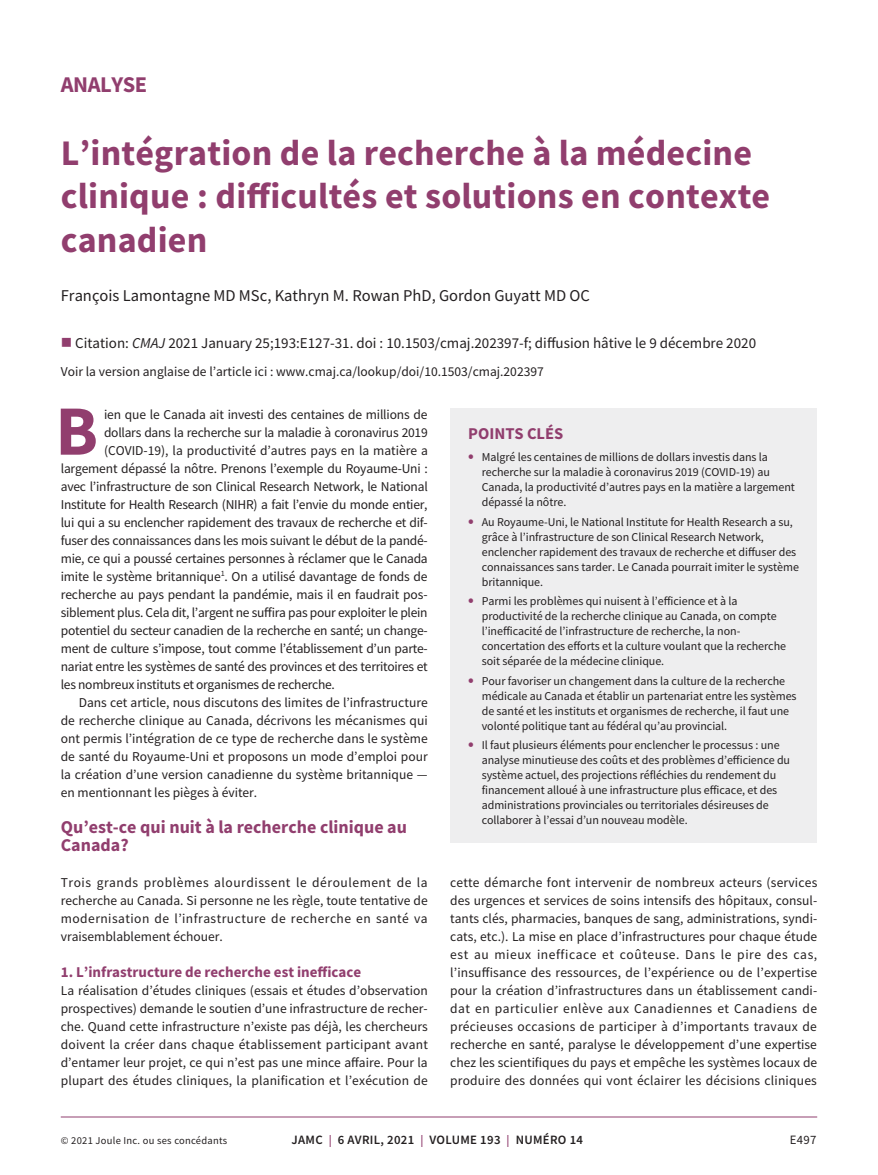
<style>
.page{position:relative;width:878px;height:1175px;background:#fff}
.page>*{position:absolute;margin:0;border:0;box-sizing:border-box;transform-origin:0 0}
.t1{font:700 70.65px "Source Sans Pro";color:#913e6e}
.t2{font:700 36px/43.2px "Source Sans Pro";letter-spacing:.005em;color:#913e6e}
.t3{font:700 22.5px "Source Sans Pro";letter-spacing:-.02em;color:#913e6e}
.t4{font:700 18px/18px "Source Sans Pro";color:#913e6e}
.t5{font:16.5px "Source Sans Pro";color:#231f20}
.t6{font:700 16.5px "Source Sans Pro";color:#913e6e}
.t7{font:15px "Source Sans Pro";color:#231f20}
.t8{font:700 15px "Source Sans Pro";color:#913e6e}
.t9{font:13.5px/18px "Source Sans Pro";letter-spacing:-.015em;color:#231f20;text-align:justify}
.t10{font:600 12.75px "Source Sans Pro";letter-spacing:.025em;color:#231f20}
.t11{font:12.75px "Source Sans Pro";color:#231f20}
.t12{font:12px/15px "Source Sans Pro";letter-spacing:-.005em;color:#231f20}
.t13{font:10.5px "Source Sans Pro";letter-spacing:.025em;color:#231f20}
.s1{color:#913e6e}
.s2{font-style:italic}
.s3{font-weight:700;font-size:16.5px;color:#913e6e}
.s4{font-size:12px;color:#913e6e}
</style>
<div class="page">
<hr style="left:61px;top:1116px;width:756px;height:1px;background:#913e6e">
<div style="left:450px;top:408px;width:367px;height:434px;background:#eeeeef"></div>
<h3 class="t3" style="left:61px;top:69px;width:88px">ANALYSE</h3>
<h2 class="t2" style="left:61px;top:131px;width:711px">L’intégration de la recherche à la médecine clinique : difficultés et solutions en contexte canadien</h2>
<p class="t5" style="left:61px;top:285px;width:530px">François Lamontagne MD MSc, Kathryn M. Rowan PhD, Gordon Guyatt MD OC</p>
<p class="t7" style="left:61px;top:333px;width:696px"><span class="s1">■</span> Citation: <span class="s2">CMAJ</span> 2021 January 25;193:E127-31. doi : 10.1503/cmaj.202397-f; diffusion hâtive le 9 décembre 2020</p>
<p class="t9" style="left:61px;top:362px;width:484px">Voir la version anglaise de l’article ici : www.cmaj.ca/lookup/doi/10.1503/cmaj.202397</p>
<h1 class="t1" style="left:55px;top:383px;width:44px">B</h1>
<p class="t9" style="left:104px;top:405px;width:325px">ien que le Canada ait investi des centaines de millions de</p>
<p class="t9" style="left:104px;top:423px;width:325px">dollars dans la recherche sur la maladie à coronavirus 2019</p>
<p class="t9" style="left:104px;top:441px;width:325px">(COVID-19), la productivité d’autres pays en la matière a</p>
<p class="t9" style="left:61px;top:459px;width:368px">largement dépassé la nôtre. Prenons l’exemple du Royaume-Uni :</p>
<p class="t9" style="left:61px;top:477px;width:368px">avec l’infrastructure de son Clinical Research Network, le National</p>
<p class="t9" style="left:61px;top:495px;width:368px">Institute for Health Research (NIHR) a fait l’envie du monde entier,</p>
<p class="t9" style="left:61px;top:513px;width:368px">lui qui a su enclencher rapidement des travaux de recherche et dif-</p>
<p class="t9" style="left:61px;top:531px;width:368px">fuser des connaissances dans les mois suivant le début de la pandé-</p>
<p class="t9" style="left:61px;top:549px;width:368px">mie, ce qui a poussé certaines personnes à réclamer que le Canada</p>
<p class="t9" style="left:61px;top:567px;width:368px">imite le système britannique<sup>1</sup>. On a utilisé davantage de fonds de</p>
<p class="t9" style="left:61px;top:585px;width:367px">recherche au pays pendant la pandémie, mais il en faudrait pos-</p>
<p class="t9" style="left:61px;top:603px;width:368px">siblement plus. Cela dit, l’argent ne suffira pas pour exploiter le plein</p>
<p class="t9" style="left:61px;top:621px;width:368px">potentiel du secteur canadien de la recherche en santé; un change-</p>
<p class="t9" style="left:61px;top:639px;width:368px">ment de culture s’impose, tout comme l’établissement d’un parte-</p>
<p class="t9" style="left:61px;top:657px;width:368px">nariat entre les systèmes de santé des provinces et des territoires et</p>
<p class="t9" style="left:61px;top:675px;width:276px">les nombreux instituts et organismes de recherche.</p>
<p class="t9" style="left:79px;top:693px;width:350px">Dans cet article, nous discutons des limites de l’infrastructure</p>
<p class="t9" style="left:61px;top:711px;width:368px">de recherche clinique au Canada, décrivons les mécanismes qui</p>
<p class="t9" style="left:61px;top:729px;width:368px">ont permis l’intégration de ce type de recherche dans le système</p>
<p class="t9" style="left:61px;top:747px;width:368px">de santé du Royaume-Uni et proposons un mode d’emploi pour</p>
<p class="t9" style="left:61px;top:765px;width:368px">la création d’une version canadienne du système britannique —</p>
<p class="t9" style="left:61px;top:783px;width:198px">en mentionnant les pièges à éviter.</p>
<h3 class="t4" style="left:61px;top:817px;width:348px">Qu’est-ce qui nuit à la recherche clinique au<br>Canada?</h3>
<p class="t9" style="left:61px;top:873px;width:368px">Trois grands problèmes alourdissent le déroulement de la recherche au Canada. Si personne ne les règle, toute tentative de modernisation de l’infrastructure de recherche en santé va vraisemblablement échouer.</p>
<p class="t8" style="left:61px;top:961px;width:302px">1. L’infrastructure de recherche est inefficace</p>
<p class="t9" style="left:61px;top:981px;width:368px">La réalisation d’études cliniques (essais et études d’observation prospectives) demande le soutien d’une infrastructure de recher&shy;che. Quand cette infrastructure n’existe pas déjà, les chercheurs doivent la créer dans chaque établissement participant avant d’entamer leur projet, ce qui n’est pas une mince affaire. Pour la plupart des études cliniques, la planification et l’exécution de</p>
<p class="t6" style="left:468px;top:422px;width:97px">POINTS CLÉS</p>
<p class="t12" style="left:482px;top:449px;width:315px;text-indent:-14px"><span class="s3">•</span> Malgré les centaines de millions de dollars investis dans la recherche sur la maladie à coronavirus 2019 (COVID-19) au Canada, la productivité d’autres pays en la matière a largement dépassé la nôtre.</p>
<p class="t12" style="left:482px;top:514px;width:319px;text-indent:-14px"><span class="s3">•</span> Au Royaume-Uni, le National Institute for Health Research a su, grâce à l’infrastructure de son Clinical Research Network, enclencher rapidement des travaux de recherche et diffuser des connaissances sans tarder. Le Canada pourrait imiter le système britannique.</p>
<p class="t12" style="left:482px;top:593px;width:306px;text-indent:-14px"><span class="s3">•</span> Parmi les problèmes qui nuisent à l’efficience et à la productivité de la recherche clinique au Canada, on compte l’inefficacité de l’infrastructure de recherche, la non&shy;concertation des efforts et la culture voulant que la recherche soit séparée de la médecine clinique.</p>
<p class="t12" style="left:482px;top:673px;width:316px;text-indent:-14px"><span class="s3">•</span> Pour favoriser un changement dans la culture de la recherche médicale au Canada et établir un partenariat entre les systèmes de santé et les instituts et organismes de recherche, il faut une volonté politique tant au fédéral qu’au provincial.</p>
<p class="t12" style="left:482px;top:737px;width:310px;text-indent:-14px"><span class="s3">•</span> Il faut plusieurs éléments pour enclencher le processus : une analyse minutieuse des coûts et des problèmes d’efficience du système actuel, des projections réfléchies du rendement du financement alloué à une infrastructure plus efficace, et des administrations provinciales ou territoriales désireuses de collaborer à l’essai d’un nouveau modèle.</p>
<p class="t9" style="left:450px;top:873px;width:368px">cette démarche font intervenir de nombreux acteurs (services des urgences et services de soins intensifs des hôpitaux, consul&shy;tants clés, pharmacies, banques de sang, administrations, syndi&shy;cats, etc.). La mise en place d’infrastructures pour chaque étude est au mieux inefficace et coûteuse. Dans le pire des cas, l’insuffisance des ressources, de l’expérience ou de l’expertise pour la création d’infrastructures dans un établissement candi&shy;dat en particulier enlève aux Canadiennes et Canadiens de précieuses occasions de participer à d’importants travaux de recherche en santé, paralyse le développement d’une expertise chez les scientifiques du pays et empêche les systèmes locaux de produire des données qui vont éclairer les décisions cliniques</p>
<p class="t13" style="left:61px;top:1134px;width:168px">© 2021 Joule Inc. ou ses concédants</p>
<p class="t10" style="left:291px;top:1131px;width:293px">JAMC <span class="s4">|</span> 6 AVRIL, 2021 <span class="s4">|</span> VOLUME 193 <span class="s4">|</span> NUMÉRO 14</p>
<p class="t11" style="left:789px;top:1132px;width:28px">E497</p>
</div>
